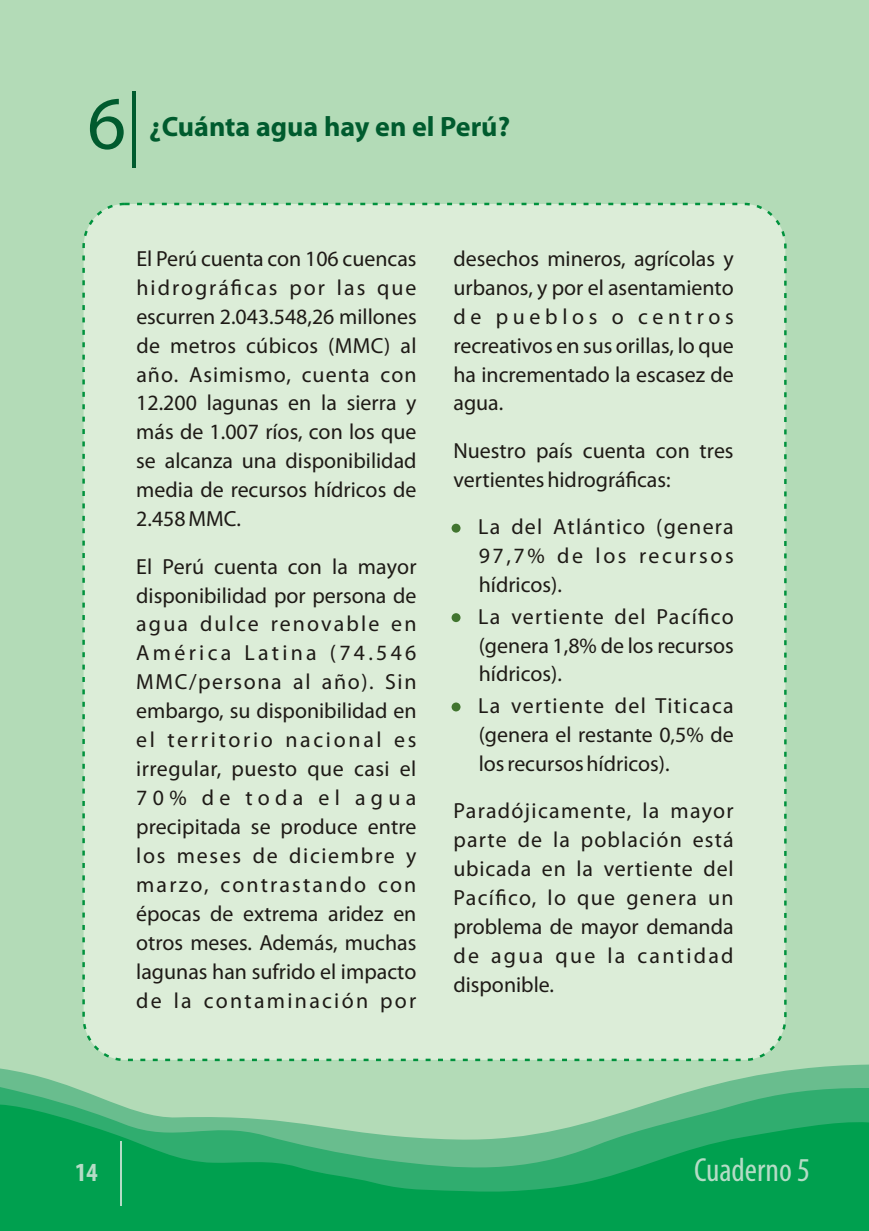
<style>
.page{position:relative;width:869px;height:1231px;background:#fff}
.page>*{position:absolute;margin:0;border:0;box-sizing:border-box;transform-origin:0 0}
.t1{font:75.6px "Myriad Pro";color:#005b2e}
.t2{font:condensed 33.43px "Myriad Pro";color:#b5dcc6}
.t3{font:700 28px "Myriad Pro";color:#005b2e}
.t4{font:700 condensed 26.25px "Myriad Pro";color:#b5dcc6}
.t5{font:21.88px/28.9px "Myriad Pro";color:#1e1a16;text-align:justify}
</style>
<div class="page">
<div style="left:0;top:0;width:868px;height:1230px;background:#b3dbb7"></div>
<hr style="left:868px;top:0;width:1px;height:1230px;background:#dcedd8">
<svg style="left:0;top:1064px;width:868px;height:22px"></svg>
<svg style="left:0;top:1086px;width:868px;height:18px"></svg>
<svg style="left:0;top:1104px;width:868px;height:126px;background:#29ac67"></svg>
<svg style="left:868px;top:1064px;width:1px;height:166px"></svg>
<div style="left:82px;top:203px;width:704px;height:857px;background:#dcedd8;border:2px dashed #00923d;border-radius:42px"></div>
<hr style="left:132px;top:92px;width:4px;height:76px;background:#005b2e">
<hr style="left:120px;top:1141px;width:2px;height:64px;background:#b5dcc6">
<div style="left:451px;top:523px;width:9px;height:9px;background:#41752f;border-radius:50%"></div>
<div style="left:451px;top:702px;width:9px;height:9px;background:#41752f;border-radius:50%"></div>
<div style="left:451px;top:613px;width:9px;height:9px;background:#41752f;border-radius:50%"></div>
<h1 class="t1" style="left:87px;top:92px;width:40px">6</h1>
<p class="t3" style="left:149px;top:114px;width:362px">¿Cuánta agua hay en el Perú?</p>
<p class="t5" style="left:136px;top:246px;width:282px">El Perú cuenta con 106 cuencas hidrográficas por las que escurren 2.043.548,26 millones de metros cúbicos (MMC) al año. Asimismo, cuenta con 12.200 lagunas en la sierra y más de 1.007 ríos, con los que se alcanza una disponibilidad media de recursos hídricos de 2.458 MMC.</p>
<p class="t5" style="left:136px;top:553px;width:282px">El Perú cuenta con la mayor disponibilidad por persona de agua dulce renovable en América Latina (74.546<br>MMC/persona al año). Sin embargo, su disponibilidad en el territorio nacional es irregular, puesto que casi el 70% de toda el agua precipitada se produce entre los meses de diciembre y marzo, contrastando con épocas de extrema aridez en otros meses. Además, muchas lagunas han sufrido el impacto de la contaminación por</p>
<p class="t5" style="left:453px;top:246px;width:281px">desechos mineros, agrícolas y urbanos, y por el asentamiento de pueblos o centros recreativos en sus orillas, lo que ha incrementado la escasez de agua.</p>
<p class="t5" style="left:453px;top:438px;width:281px">Nuestro país cuenta con tres vertientes hidrográficas:</p>
<p class="t5" style="left:478px;top:514px;width:256px;text-indent:-25px">• La del Atlántico (genera 97,7% de los recursos hídricos).</p>
<p class="t5" style="left:478px;top:603px;width:256px;text-indent:-25px">• La vertiente del Pacífico (genera 1,8% de los recursos hídricos).</p>
<p class="t5" style="left:478px;top:693px;width:256px;text-indent:-25px">• La vertiente del Titicaca (genera el restante 0,5% de los recursos hídricos).</p>
<p class="t5" style="left:453px;top:798px;width:282px">Paradójicamente, la mayor parte de la población está ubicada en la vertiente del Pacífico, lo que genera un problema de mayor demanda de agua que la cantidad disponible.</p>
<p class="t4" style="left:75px;top:1161px;width:24px">14</p>
<h2 class="t2" style="left:693px;top:1155px;width:117px">Cuaderno 5</h2>
</div>
